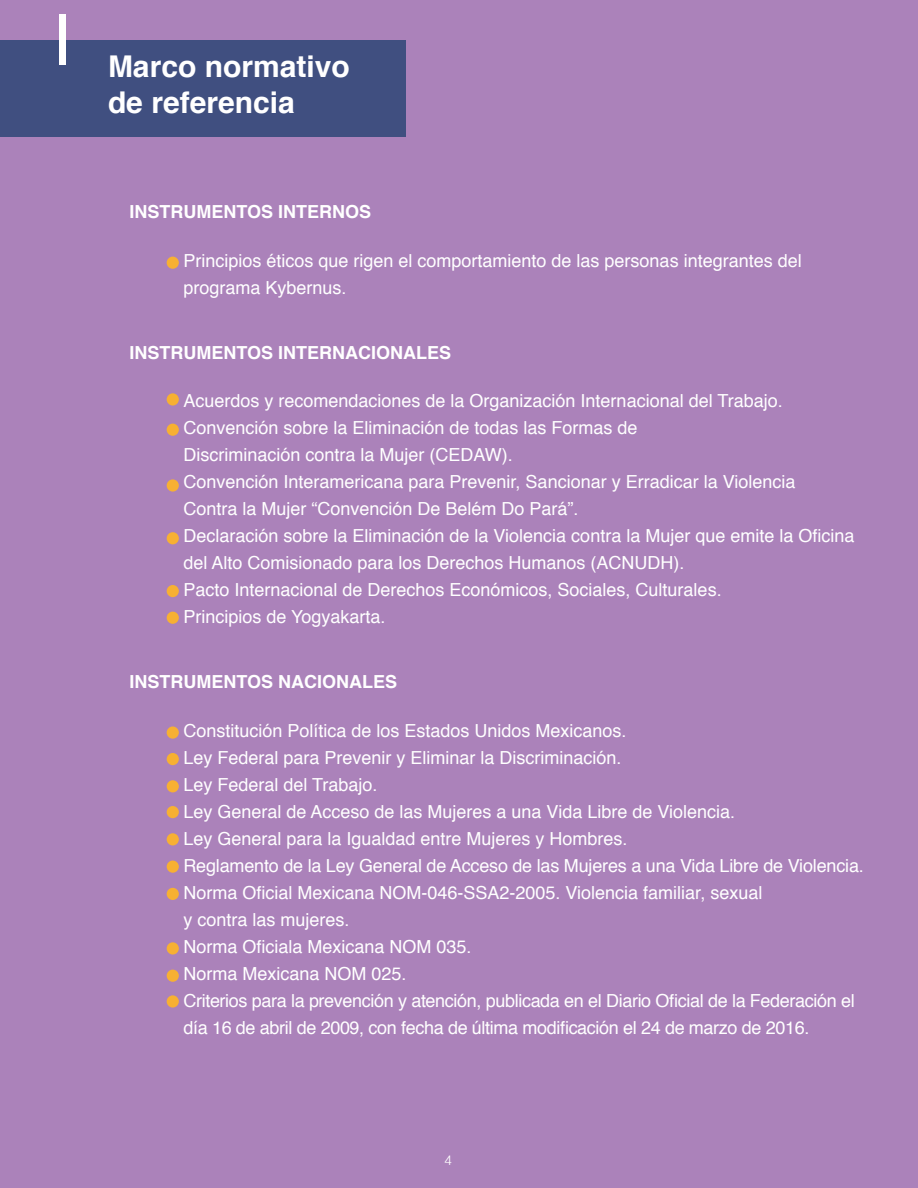
<style>
.page{position:relative;width:918px;height:1188px;background:#ab82ba}
.page>*{position:absolute;margin:0;border:0;box-sizing:border-box;transform-origin:0 0}
.t1{font:75px "Myriad Pro";color:#fff}
.t2{font:700 30px/36px "Helvetica";color:#fff}
.t3{font:18px/27px "Helvetica";color:#fff}
.t4{font:700 18px "Helvetica";color:#fff}
.t5{font:300 13.5px "Helvetica";color:#fff}
</style>
<div class="page">
<div style="left:0;top:40px;width:406px;height:96px;background:#404f80"></div>
<div style="left:167px;top:257px;width:12px;height:12px;background:#f7b033;border-radius:50%"></div>
<div style="left:167px;top:393px;width:12px;height:13px;background:#f7b033;border-radius:50%"></div>
<div style="left:167px;top:424px;width:12px;height:12px;background:#f7b033;border-radius:50%"></div>
<div style="left:167px;top:479px;width:12px;height:13px;background:#f7b033;border-radius:50%"></div>
<div style="left:167px;top:532px;width:12px;height:12px;background:#f7b033;border-radius:50%"></div>
<div style="left:167px;top:585px;width:12px;height:12px;background:#f7b033;border-radius:50%"></div>
<div style="left:167px;top:612px;width:12px;height:12px;background:#f7b033;border-radius:50%"></div>
<div style="left:167px;top:726px;width:12px;height:13px;background:#f7b033;border-radius:50%"></div>
<div style="left:167px;top:753px;width:12px;height:12px;background:#f7b033;border-radius:50%"></div>
<div style="left:167px;top:780px;width:12px;height:12px;background:#f7b033;border-radius:50%"></div>
<div style="left:167px;top:861px;width:12px;height:12px;background:#f7b033;border-radius:50%"></div>
<div style="left:167px;top:806px;width:12px;height:12px;background:#f7b033;border-radius:50%"></div>
<div style="left:167px;top:833px;width:12px;height:12px;background:#f7b033;border-radius:50%"></div>
<div style="left:167px;top:888px;width:12px;height:12px;background:#f7b033;border-radius:50%"></div>
<div style="left:167px;top:942px;width:12px;height:13px;background:#f7b033;border-radius:50%"></div>
<div style="left:167px;top:970px;width:12px;height:12px;background:#f7b033;border-radius:50%"></div>
<div style="left:167px;top:995px;width:12px;height:13px;background:#f7b033;border-radius:50%"></div>
<h1 class="t1" style="left:54px;top:-7px;width:19px">I</h1>
<h2 class="t2" style="left:108px;top:48px;width:243px">Marco normativo de referencia</h2>
<p class="t4" style="left:129px;top:198px;width:243px">INSTRUMENTOS INTERNOS</p>
<p class="t3" style="left:183px;top:248px;width:620px">Principios éticos que rigen el comportamiento de las personas integrantes del programa Kybernus.</p>
<p class="t4" style="left:129px;top:338px;width:323px">INSTRUMENTOS INTERNACIONALES</p>
<p class="t3" style="left:183px;top:388px;width:672px">Acuerdos y recomendaciones de la Organización Internacional del Trabajo.<br>Convención sobre la Eliminación de todas las Formas de<br>Discriminación contra la Mujer (CEDAW).<br>Convención Interamericana para Prevenir, Sancionar y Erradicar la Violencia<br>Contra la Mujer “Convención De Belém Do Pará”.<br>Declaración sobre la Eliminación de la Violencia contra la Mujer que emite la Oficina del Alto Comisionado para los Derechos Humanos (ACNUDH).<br>Pacto Internacional de Derechos Económicos, Sociales, Culturales.<br>Principios de Yogyakarta.</p>
<p class="t4" style="left:129px;top:667px;width:269px">INSTRUMENTOS NACIONALES</p>
<p class="t3" style="left:183px;top:718px;width:682px">Constitución Política de los Estados Unidos Mexicanos.<br>Ley Federal para Prevenir y Eliminar la Discriminación.<br>Ley Federal del Trabajo.<br>Ley General de Acceso de las Mujeres a una Vida Libre de Violencia.<br>Ley General para la Igualdad entre Mujeres y Hombres.<br>Reglamento de la Ley General de Acceso de las Mujeres a una Vida Libre de Violencia.<br>Norma Oficial Mexicana NOM-046-SSA2-2005. Violencia familiar, sexual<br>y contra las mujeres.<br>Norma Oficiala Mexicana NOM 035.<br>Norma Mexicana NOM 025.<br>Criterios para la prevención y atención, publicada en el Diario Oficial de la Federación el día 16 de abril de 2009, con fecha de última modificación el 24 de marzo de 2016.</p>
<p class="t5" style="left:444px;top:1149px;width:9px">4</p>
</div>
